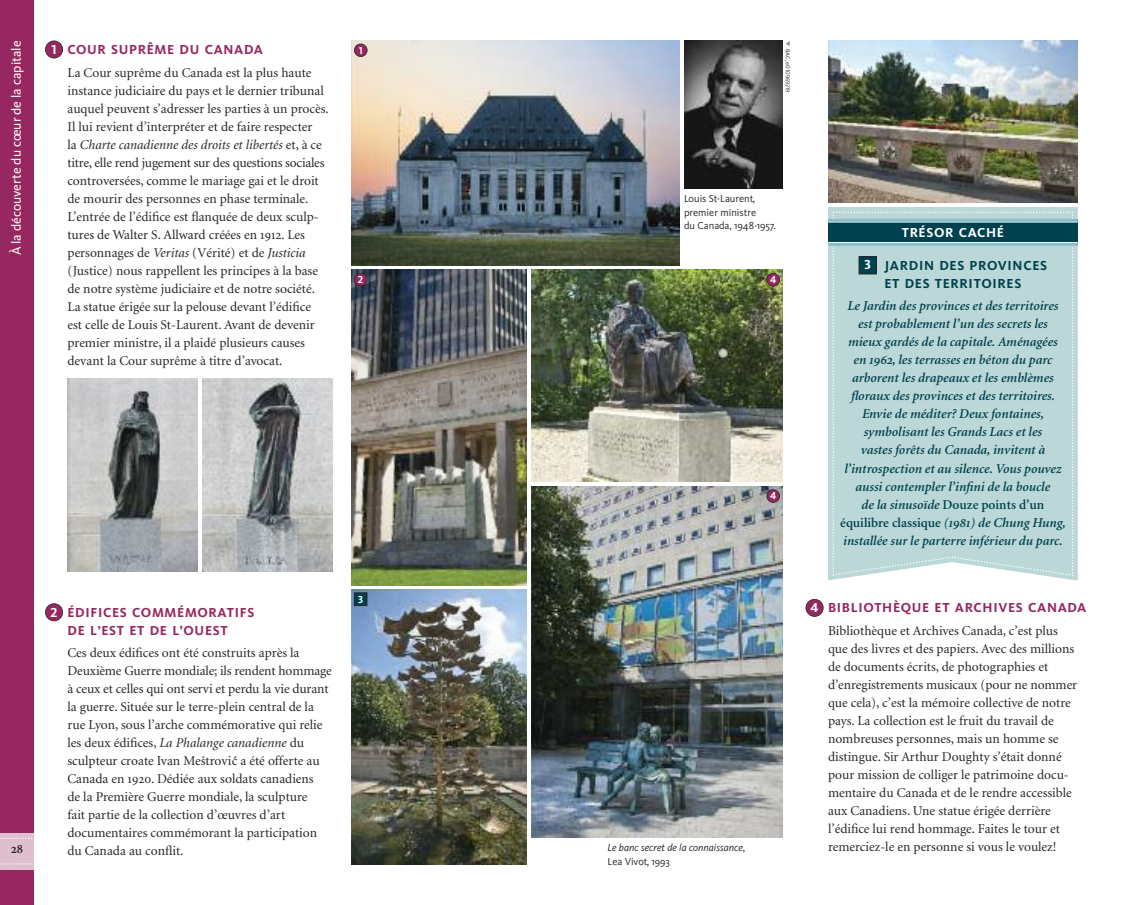
<style>
.page{position:relative;width:1134px;height:905px;background:#fff}
.page>*{position:absolute;margin:0;border:0;box-sizing:border-box;transform-origin:0 0}
.t1{font:13.5px/18px "Minion";color:#272627}
.t2{font:italic 600 13.5px/18px "Minion";color:#00414f;text-align:center}
.t3{font:13.5px/18px "Kievit Bold SC";letter-spacing:.05em;color:#962760}
.t4{font:13.5px/18px "Kievit Bold SC";letter-spacing:.05em;color:#00414f}
.t5{font:13.5px "Kievit";color:#fff}
.t6{font:13.5px "Kievit Bold SC";letter-spacing:.05em;color:#fff}
.t7{font:13.5px "Minion Semibold SC";color:#272627}
.t8{font:10.5px/13.5px "Kievit";color:#272627}
.t9{font:italic 10.5px/13.5px "Kievit";color:#272627}
.t10{font:10.5px "Kievit Bold SC";color:#fff}
.t11{font:6px "Kievit Regular SC";color:#272627}
.s1{font-style:italic}
.s2{font-family:"Minion Regular SC"}
.s3{font-family:"Lucida Grande"}
.s4{color:#939393}
.s5{font-family:"Kievit"}
.s6{font-style:normal}
.s7{font-family:"Minion Semibold Italic SC";font-weight:400;font-style:normal}
</style>
<div class="page">
<div style="left:0;top:0;width:34px;height:904px;background:#962760"></div>
<div style="left:0;top:832px;width:34px;height:37px;background:#dfbecf"></div>
<svg style="left:1px;top:837px;width:31px;height:1px"></svg>
<svg style="left:1px;top:863px;width:31px;height:1px"></svg>
<div style="left:806px;top:599px;width:17px;height:17px;background:#962760;border-radius:50%"></div>
<div style="left:806px;top:599px;width:18px;height:17px;border:2px solid #272627;border-radius:50%"></div>
<div style="left:45px;top:603px;width:18px;height:18px;background:#962760;border-radius:50%"></div>
<div style="left:45px;top:603px;width:18px;height:18px;border:2px solid #272627;border-radius:50%"></div>
<div style="left:45px;top:41px;width:18px;height:17px;background:#962760;border-radius:50%"></div>
<div style="left:45px;top:41px;width:18px;height:17px;border:2px solid #272627;border-radius:50%"></div>
<svg style="left:828px;top:207px;width:250px;height:373px;background:#c5dddd"></svg>
<div style="left:833px;top:211px;width:241px;height:366px;background:#bbd7d7"></div>
<div style="left:828px;top:219px;width:250px;height:26px;background:#00414f"></div>
<hr style="left:828px;top:219px;width:250px;height:3px;background:#87c0c4">
<hr style="left:828px;top:222px;width:250px;height:1px;background:#fff">
<hr style="left:828px;top:243px;width:250px;height:3px;background:#87c0c4">
<hr style="left:828px;top:242px;width:250px;height:1px;background:#fff">
<div style="left:859px;top:257px;width:17px;height:17px;background:#00414f"></div>
<div style="left:859px;top:256px;width:18px;height:18px;border:1px solid #272627"></div>
<img style="left:684px;top:40px;width:99px;height:149px">
<img style="left:828px;top:40px;width:250px;height:162px">
<img style="left:203px;top:378px;width:130px;height:193px">
<img style="left:68px;top:378px;width:130px;height:193px">
<img style="left:351px;top:40px;width:329px;height:225px">
<div style="left:354px;top:44px;width:13px;height:13px;background:#962760;border-radius:50%"></div>
<div style="left:354px;top:44px;width:14px;height:13px;border:2px solid #272627;border-radius:50%"></div>
<img style="left:351px;top:270px;width:175px;height:315px">
<img style="left:351px;top:589px;width:175px;height:275px">
<img style="left:531px;top:486px;width:252px;height:351px">
<img style="left:531px;top:270px;width:252px;height:212px">
<div style="left:767px;top:489px;width:13px;height:13px;background:#962760;border-radius:50%"></div>
<div style="left:766px;top:489px;width:14px;height:13px;border:2px solid #272627;border-radius:50%"></div>
<div style="left:767px;top:273px;width:13px;height:13px;background:#962760;border-radius:50%"></div>
<div style="left:766px;top:273px;width:14px;height:13px;border:2px solid #272627;border-radius:50%"></div>
<div style="left:354px;top:592px;width:13px;height:13px;background:#00414f"></div>
<div style="left:354px;top:592px;width:13px;height:14px;border:1px solid #272627"></div>
<div style="left:354px;top:273px;width:13px;height:13px;background:#962760;border-radius:50%"></div>
<div style="left:354px;top:273px;width:14px;height:13px;border:2px solid #272627;border-radius:50%"></div>
<p class="t5" style="left:12px;top:255px;width:216px;rotate:-90deg">À la découverte du cœur de la capitale</p>
<p class="t6" style="left:51px;top:45px;width:7px">1</p>
<p class="t3" style="left:68px;top:41px;width:197px">COUR SUPRÊME DU CANADA</p>
<p class="t1" style="left:68px;top:64px;width:263px">La Cour suprême du Canada est la plus haute instance judiciaire du pays et le dernier tribunal auquel peuvent s’adresser les parties à un procès.<br>Il lui revient d’interpréter et de faire respecter<br>la <span class="s1">Charte canadienne des droits et libertés</span> et, à ce titre, elle rend jugement sur des questions sociales controversées, comme le mariage gai et le droit de mourir des personnes en phase terminale.<br>L’entrée de l’édifice est flanquée de deux sculp&shy;tures de Walter S. Allward créées en <span class="s2">1912</span>. Les personnages de <span class="s1">Veritas</span> (Vérité) et de <span class="s1">Justicia </span>(Justice) nous rappellent les principes à la base de notre système judiciaire et de notre société.<br>La statue érigée sur la pelouse devant l’édifice est celle de Louis St-Laurent. Avant de devenir premier ministre, il a plaidé plusieurs causes devant la Cour suprême à titre d’avocat.</p>
<p class="t10" style="left:359px;top:47px;width:6px">1</p>
<p class="t10" style="left:358px;top:276px;width:7px">2</p>
<p class="t7" style="left:11px;top:843px;width:14px">28</p>
<p class="t6" style="left:51px;top:607px;width:8px">2</p>
<p class="t3" style="left:67px;top:604px;width:188px">ÉDIFICES COMMÉMORATIFS<br>DE L’EST ET DE L’OUEST</p>
<p class="t1" style="left:68px;top:645px;width:266px">Ces deux édifices ont été construits après la Deuxième Guerre mondiale; ils rendent hommage à ceux et celles qui ont servi et perdu la vie durant la guerre. Située sur le terre-plein central de la rue Lyon, sous l’arche commémorative qui relie les deux édifices, <span class="s1">La Phalange canadienne</span> du sculpteur croate Ivan Meštrovi<span class="s3">´</span>c a été offerte au Canada en <span class="s2">1920</span>. Dédiée aux soldats canadiens<br>de la Première Guerre mondiale, la sculpture<br>fait partie de la collection d’œuvres d’art documentaires commémorant la participation du Canada au conflit.</p>
<p class="t10" style="left:358px;top:595px;width:7px">3</p>
<p class="t11" style="left:790px;top:40px;width:53px;rotate:90deg"><span class="s4">▼</span> <span class="s5">BAC, e</span>010969219</p>
<p class="t8" style="left:684px;top:193px;width:93px">Louis St-Laurent, premier ministre<br>du Canada, 1948-1957.</p>
<p class="t10" style="left:770px;top:276px;width:8px">4</p>
<p class="t10" style="left:770px;top:492px;width:8px">4</p>
<p class="t9" style="left:607px;top:841px;width:139px">Le banc secret de la connaissance<span class="s6">,<br>Lea Vivot, 1993</span></p>
<p class="t6" style="left:902px;top:228px;width:104px">TRÉSOR CACHÉ</p>
<p class="t4" style="left:884px;top:257px;width:164px">JARDIN DES PROVINCES<br>ET DES TERRITOIRES</p>
<p class="t2" style="left:840px;top:298px;width:227px">Le Jardin des provinces et des territoires est probablement l’un des secrets les mieux gardés de la capitale. Aménagées en <span class="s7">1962</span>, les terrasses en béton du parc arborent les drapeaux et les emblèmes floraux des provinces et des territoires.<br>Envie de méditer? Deux fontaines, symbolisant les Grands Lacs et les<br>vastes forêts du Canada, invitent à l’introspection et au silence. Vous pouvez aussi contempler l’infini de la boucle<br>de la sinusoïde <span class="s6">Douze points d’un équilibre classique</span> (<span class="s7">1981</span>) de Chung Hung, installée sur le parterre inférieur du parc.</p>
<p class="t6" style="left:864px;top:260px;width:8px">3</p>
<p class="t6" style="left:811px;top:603px;width:9px">4</p>
<p class="t3" style="left:828px;top:600px;width:260px">BIBLIOTHÈQUE ET ARCHIVES CANADA</p>
<p class="t1" style="left:828px;top:622px;width:251px">Bibliothèque et Archives Canada, c’est plus que des livres et des papiers. Avec des millions de documents écrits, de photographies et d’enregistrements musicaux (pour ne nommer que cela), c’est la mémoire collective de notre pays. La collection est le fruit du travail de nombreuses personnes, mais un homme se distingue. Sir Arthur Doughty s’était donné pour mission de colliger le patrimoine docu&shy;mentaire du Canada et de le rendre accessible aux Canadiens. Une statue érigée derrière l’édifice lui rend hommage. Faites le tour et remerciez-le en personne si vous le voulez!</p>
</div>
